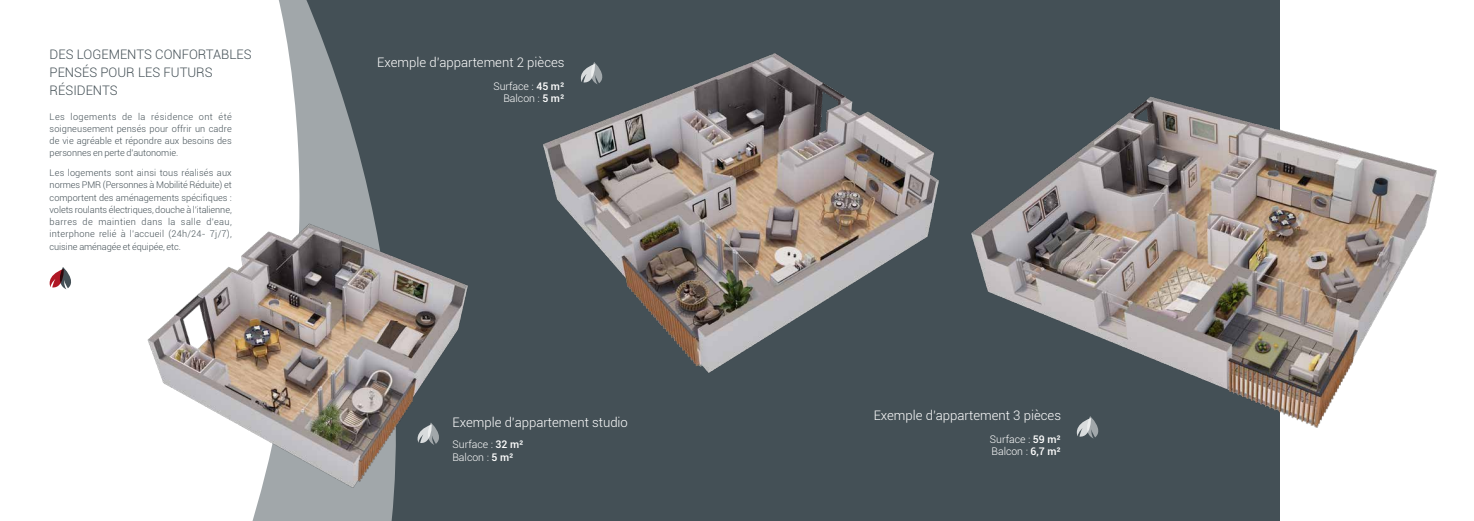
<style>
.page{position:relative;width:1474px;height:521px;background:#fff}
.page>*{position:absolute;margin:0;border:0;box-sizing:border-box;transform-origin:0 0}
.t1{font:300 13.12px "Roboto";color:#fff}
.t2{font:300 13.12px/17.9px "Roboto";color:#445056}
.t3{font:300 10.5px/12.2px "Roboto";color:#fff}
.t4{font:300 9.19px/12.2px "Roboto";letter-spacing:-.01em;color:#445056;text-align:justify}
.s1{font-weight:500}
</style>
<div class="page">
<svg style="left:252px;top:0;width:36px;height:521px"></svg>
<svg style="left:288px;top:0;width:111px;height:521px;background:#7e868a"></svg>
<div style="left:399px;top:0;width:881px;height:521px;background:#445056"></div>
<img style="left:147px;top:219px;width:321px;height:271px">
<img style="left:543px;top:53px;width:396px;height:320px">
<img style="left:971px;top:97px;width:466px;height:331px">
<svg style="left:49px;top:267px;width:22px;height:22px"></svg>
<svg style="left:580px;top:62px;width:28px;height:22px"></svg>
<svg style="left:417px;top:422px;width:28px;height:23px"></svg>
<svg style="left:1075px;top:416px;width:29px;height:22px"></svg>
<h1 class="t2" style="left:50px;top:45px;width:204px">DES LOGEMENTS CONFORTABLES<br>PENSÉS POUR LES FUTURS<br>RÉSIDENTS</h1>
<p class="t4" style="left:50px;top:110px;width:184px">Les logements de la résidence ont été soigneusement pensés pour offrir un cadre de vie agréable et répondre aux besoins des personnes en perte d’autonomie.</p>
<p class="t4" style="left:50px;top:166px;width:184px">Les logements sont ainsi tous réalisés aux normes PMR (Personnes à Mobilité Réduite) et comportent des aménagements spécifiques : volets roulants électriques, douche à l’italienne, barres de maintien dans la salle d’eau, interphone relié à l’accueil (24h/24- 7j/7), cuisine aménagée et équipée, etc.</p>
<h1 class="t1" style="left:377px;top:53px;width:189px">Exemple d’appartement 2 pièces</h1>
<p class="t3" style="left:493px;top:80px;width:73px;text-align:right">Surface : <span class="s1">45 m²<br></span>Balcon : <span class="s1">5 m²</span></p>
<h1 class="t1" style="left:452px;top:413px;width:177px">Exemple d’appartement studio</h1>
<p class="t3" style="left:452px;top:438px;width:73px">Surface : <span class="s1">32 m²<br></span>Balcon : <span class="s1">5 m²</span></p>
<h1 class="t1" style="left:873px;top:406px;width:189px">Exemple d’appartement 3 pièces</h1>
<p class="t3" style="left:989px;top:433px;width:73px">Surface : <span class="s1">59 m²<br></span>Balcon : <span class="s1">6,7 m²</span></p>
</div>
